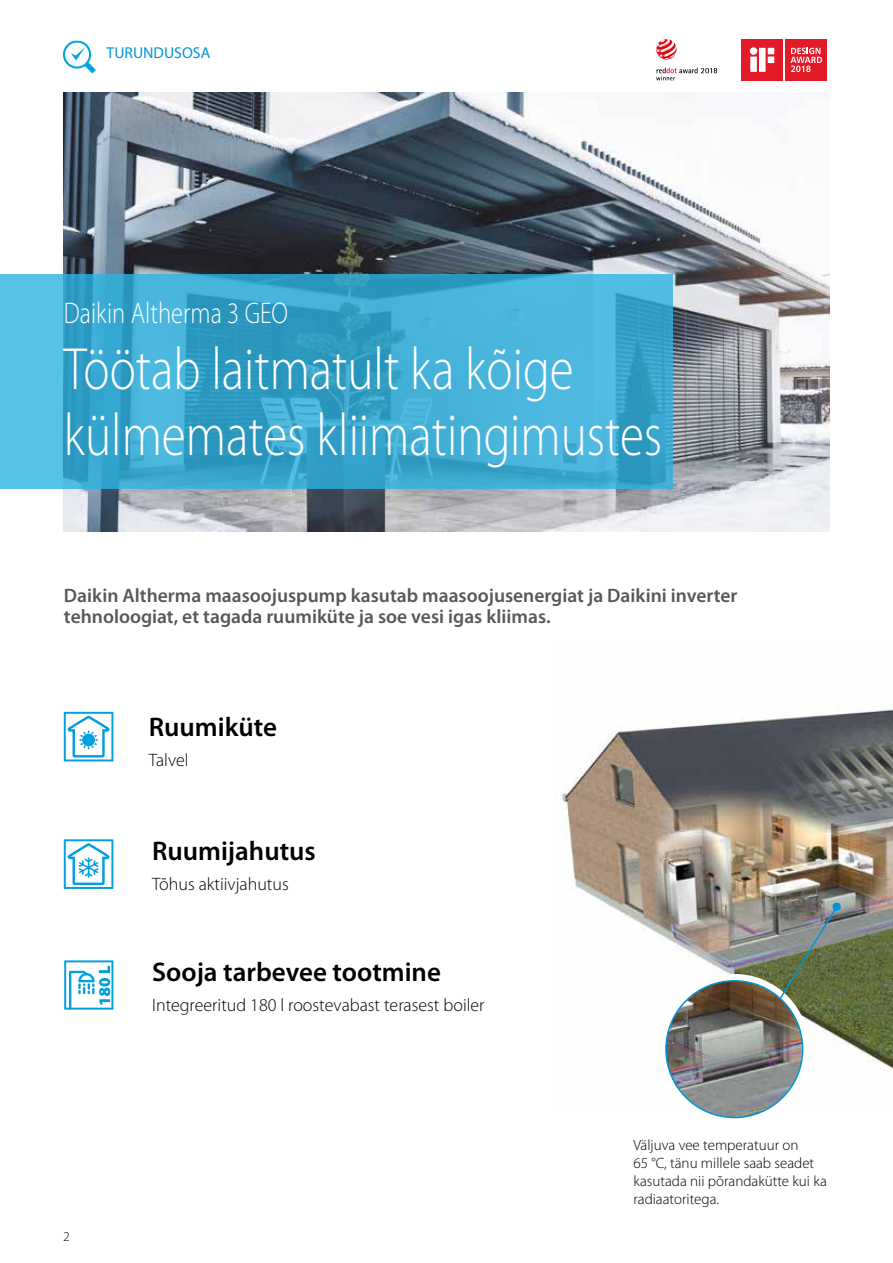
<style>
.page{position:relative;width:893px;height:1263px;background:#fff}
.page>*{position:absolute;margin:0;border:0;box-sizing:border-box;transform-origin:0 0}
.t1{font:300 60px/66px "Myriad Pro";color:#fff;scale:.82 1}
.t2{font:300 30px "Myriad Pro";color:#fff;scale:.82 1}
.t3{font:600 27px "Myriad Pro";color:#000}
.t4{font:600 19.5px/21px "Myriad Pro";color:#58585b}
.t5{font:300 18px "Myriad Pro";color:#000}
.t6{font:15.75px "Myriad Pro";color:#0095d8}
.t7{font:300 15px/18px "Myriad Pro";color:#000}
.t8{font:300 13.5px "Myriad Pro";color:#000}
</style>
<div class="page">
<img style="left:561px;top:709px;width:332px;height:362px">
<svg style="left:659px;top:974px;width:150px;height:150px"></svg>
<img style="left:64px;top:92px;width:765px;height:440px">
<svg style="left:63px;top:40px;width:33px;height:33px"></svg>
<svg style="left:0;top:274px;width:673px;height:214px;background:#3eaad2"></svg>
<svg style="left:656px;top:39px;width:21px;height:20px"></svg>
<svg style="left:656px;top:68px;width:61px;height:12px"></svg>
<svg style="left:741px;top:39px;width:86px;height:42px;background:#e84853"></svg>
<svg style="left:64px;top:839px;width:49px;height:50px"></svg>
<svg style="left:64px;top:712px;width:49px;height:49px"></svg>
<div style="left:82px;top:733px;width:13px;height:13px;background:#009fdf;border-radius:50%"></div>
<svg style="left:64px;top:960px;width:49px;height:49px"></svg>
<img style="left:757px;top:902px;width:84px;height:132px">
<img style="left:666px;top:981px;width:137px;height:136px;border-radius:68px">
<p class="t6" style="left:107px;top:43px;width:105px">TURUNDUSOSA</p>
<h2 class="t2" style="left:64px;top:297px;width:275px">Daikin Altherma 3 GEO</h2>
<h1 class="t1" style="left:64px;top:337px;width:731px">Töötab laitmatult ka kõige külmemates kliimatingimustes</h1>
<p class="t4" style="left:64px;top:584px;width:675px">Daikin Altherma maasoojuspump kasutab maasoojusenergiat ja Daikini inverter tehnoloogiat, et tagada ruumiküte ja soe vesi igas kliimas.</p>
<h3 class="t3" style="left:149px;top:709px;width:130px">Ruumiküte</h3>
<p class="t5" style="left:149px;top:750px;width:41px">Talvel</p>
<h3 class="t3" style="left:152px;top:833px;width:165px">Ruumijahutus</h3>
<p class="t5" style="left:152px;top:874px;width:138px">Tõhus aktiivjahutus</p>
<h3 class="t3" style="left:152px;top:954px;width:290px">Sooja tarbevee tootmine</h3>
<p class="t5" style="left:152px;top:995px;width:334px">Integreeritud 180 l roostevabast terasest boiler</p>
<p class="t8" style="left:64px;top:1229px;width:7px">2</p>
<p class="t7" style="left:633px;top:1136px;width:195px">Väljuva vee temperatuur on<br>65 °C, tänu millele saab seadet kasutada nii põrandakütte kui ka radiaatoritega.</p>
</div>
